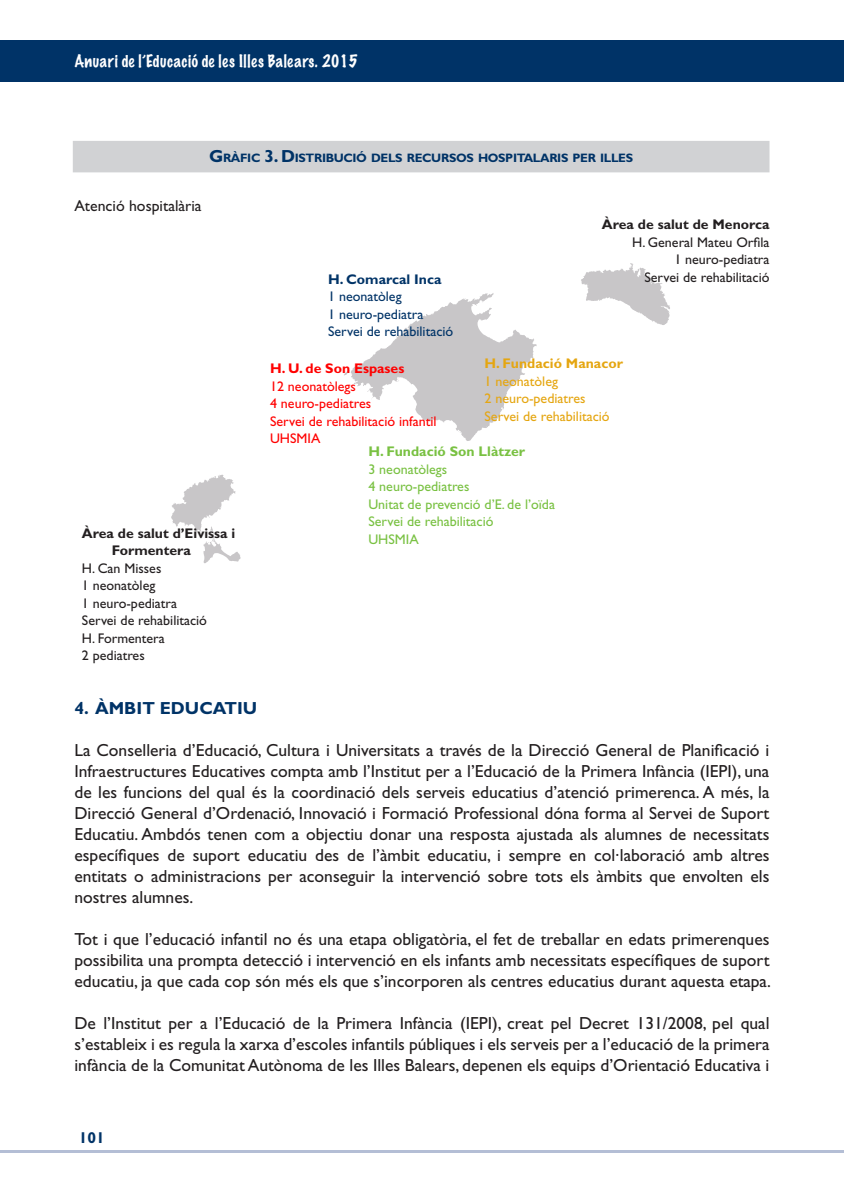
<style>
.page{position:relative;width:844px;height:1191px;background:#fff}
.page>*{position:absolute;margin:0;border:0;box-sizing:border-box;transform-origin:0 0}
.t1{font:17.5px/21px "Gill Sans Std";color:#231f20;text-align:justify}
.t2{font:700 17.5px "Gill Sans Std";color:#003367}
.t3{font:100 15.75px "Marker Felt";letter-spacing:.025em;color:#fff}
.t4{font:15.75px "Gill Sans Std";color:#231f20}
.t5{font:700 15.75px "Gill Sans Std";color:#003367}
.t6{font:14px/17.5px "Gill Sans Std";color:#231f20;text-align:right}
.t7{font:14px/17.5px "Gill Sans Std";color:#79c142}
.t8{font:14px/17.5px "Gill Sans Std";color:#f00}
.t9{font:700 14px/17.5px "Gill Sans Std";color:#231f20}
.t10{font:14px/17.5px "Gill Sans Std";color:#e5a611}
.t11{font:14px/17.5px "Gill Sans Std";color:#003367}
.t12{font:700 14px "Gill Sans Std";color:#79c142}
.t13{font:700 14px "Gill Sans Std";color:#e5a611}
.t14{font:700 14px "Gill Sans Std";color:#f00}
.t15{font:700 14px "Gill Sans Std";color:#003367}
.t16{font:700 12.25px "Gill Sans Std";letter-spacing:-.03em;color:#003367}
.s1{font-size:17.5px}
</style>
<div class="page">
<div style="left:0;top:40px;width:843px;height:42px;background:#003367"></div>
<hr style="left:0;top:1150px;width:843px;height:2px;background:#b4bed5">
<svg style="left:171px;top:474px;width:70px;height:89px"></svg>
<svg style="left:581px;top:263px;width:89px;height:62px"></svg>
<svg style="left:344px;top:293px;width:193px;height:148px"></svg>
<div style="left:73px;top:141px;width:696px;height:31px;background:#d1d2d4"></div>
<p class="t3" style="left:74px;top:49px;width:285px">Anuari de l’Educació de les Illes Balears. 2015</p>
<p class="t16" style="left:209px;top:151px;width:425px"><span class="s1">G</span> RÀFIC <span class="s1">3. D</span> ISTRI BUCIÓ DELS RECURSOS HOSPITALARIS PER I LLES</p>
<p class="t4" style="left:74px;top:197px;width:129px">Atenció hospitalària</p>
<p class="t9" style="left:601px;top:216px;width:169px">Àrea de salut de Menorca</p>
<p class="t6" style="left:632px;top:233px;width:139px">H. General Mateu Orfila<br>1 neuro-pediatra</p>
<p class="t9" style="left:112px;top:524px;width:125px;text-indent:-30px">Àrea de salut d’Eivissa i<br>Formentera</p>
<p class="t6" style="left:82px;top:559px;width:127px;text-align:left">H. Can Misses<br>1 neonatòleg<br>1 neuro-pediatra<br>Servei de rehabilitació<br>H. Formentera<br>2 pediatres</p>
<p class="t15" style="left:328px;top:271px;width:115px">H. Comarcal Inca</p>
<p class="t6" style="left:644px;top:268px;width:127px">Servei de rehabilitació</p>
<p class="t11" style="left:328px;top:288px;width:127px">1 neonatòleg<br>1 neuro-pediatra<br>Servei de rehabilitació</p>
<p class="t14" style="left:270px;top:360px;width:136px">H. U. de Son Espases</p>
<p class="t8" style="left:270px;top:377px;width:168px">12 neonatòlegs<br>4 neuro-pediatres<br>Servei de rehabilitació infantil<br>UHSMIA</p>
<p class="t12" style="left:368px;top:443px;width:158px">H. Fundació Son Llàtzer</p>
<p class="t7" style="left:368px;top:460px;width:188px">3 neonatòlegs<br>4 neuro-pediatres<br>Unitat de prevenció d’E. de l’oïda<br>Servei de rehabilitació<br>UHSMIA</p>
<p class="t13" style="left:484px;top:355px;width:140px">H. Fundació Manacor</p>
<p class="t10" style="left:484px;top:372px;width:127px">1 neonatòleg<br>2 neuro-pediatres<br>Servei de rehabilitació</p>
<p class="t2" style="left:74px;top:698px;width:184px">4. ÀMBIT EDUCATIU</p>
<p class="t1" style="left:74px;top:740px;width:696px">La Conselleria d’Educació, Cultura i Universitats a través de la Direcció General de Planificació i Infraestructures Educatives compta amb l’Institut per a l’Educació de la Primera Infància (IEPI), una de les funcions del qual és la coordinació dels serveis educatius d’atenció primerenca. A més, la Direcció General d’Ordenació, Innovació i Formació Professional dóna forma al Servei de Suport Educatiu. Ambdós tenen com a objectiu donar una resposta ajustada als alumnes de necessitats específiques de suport educatiu des de l’àmbit educatiu, i sempre en col·laboració amb altres entitats o administracions per aconseguir la intervenció sobre tots els àmbits que envolten els nostres alumnes.</p>
<p class="t1" style="left:74px;top:929px;width:697px">Tot i que l’educació infantil no és una etapa obligatòria, el fet de treballar en edats primerenques possibilita una prompta detecció i intervenció en els infants amb necessitats específiques de suport educatiu, ja que cada cop són més els que s’incorporen als centres educatius durant aquesta etapa.</p>
<p class="t1" style="left:74px;top:1013px;width:696px">De l’Institut per a l’Educació de la Primera Infància (IEPI), creat pel Decret 131/2008, pel qual s’estableix i es regula la xarxa d’escoles infantils públiques i els serveis per a l’educació de la primera infància de la Comunitat Autònoma de les Illes Balears, depenen els equips d’Orientació Educativa i</p>
<p class="t5" style="left:79px;top:1128px;width:28px">101</p>
</div>
